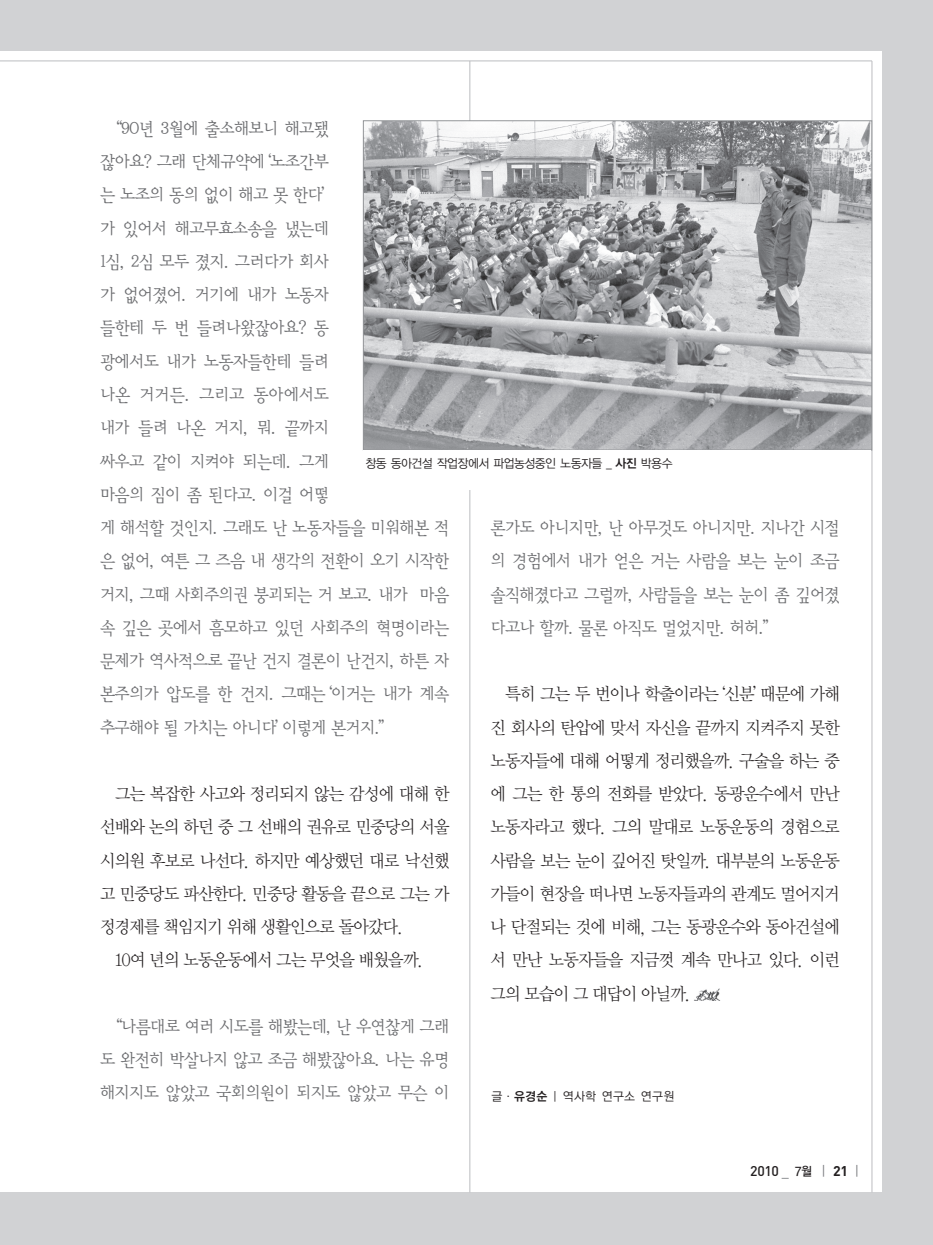
<style>
.page{position:relative;width:933px;height:1245px;background:#fff}
.page>*{position:absolute;margin:0;border:0;box-sizing:border-box;transform-origin:0 0}
.t1{font:17.5px/33.2px "Y Mj O23";letter-spacing:-.125em;color:#6c6d70;scale:.95 1}
.t2{font:17.5px/33.2px "Y Mj O12";letter-spacing:-.115em;color:#231f20;text-align:justify;scale:.95 1}
.t3{font:500 14px "DIN";color:#231f20}
.t4{font:12.25px "YGO12";letter-spacing:-.11em;color:#231f20;scale:.95 1}
.t5{font:12.25px "YGO12";letter-spacing:-.035em;color:#231f20;scale:.95 1}
.s1{font-family:"YGO14"}
.s2{font-family:"YGO12";font-weight:400;color:#808285}
.s3{font-family:"YGO13";font-weight:400;font-size:12.25px}
.s4{font-weight:700}
</style>
<div class="page">
<div style="left:881px;top:0;width:51px;height:1245px;background:#d1d2d4"></div>
<div style="left:0;top:0;width:932px;height:51px;background:#d1d2d4"></div>
<div style="left:0;top:1192px;width:932px;height:53px;background:#d1d2d4"></div>
<img style="left:694px;top:988px;width:27px;height:13px">
<hr style="left:0;top:61px;width:871px;height:1px;background:#bcbdc0">
<hr style="left:469px;top:61px;width:1px;height:1131px;background:#bcbdc0">
<hr style="left:871px;top:61px;width:1px;height:1131px;background:#bcbdc0">
<img style="left:365px;top:122px;width:505px;height:326px">
<div style="left:363px;top:450px;width:507px;height:40px;background:#fff"></div>
<p class="t1" style="left:99px;top:112px;width:370px;text-indent:7px">“90년 3월에 출소해보니 해고됐<br>잖아요? 그래 단체규약에‘노조간부<br>는 노조의 동의 없이 해고 못 한다’<br>가 있어서 해고무효소송을 냈는데<br>1심, 2심 모두 졌지. 그러다가 회사<br>가 없어졌어. 거기에 내가 노동자<br>들한테 두 번 들려나왔잖아요? 동<br>광에서도 내가 노동자들한테 들려<br>나온 거거든. 그리고 동아에서도<br>내가 들려 나온 거지, 뭐. 끝까지<br>싸우고 같이 지켜야 되는데. 그게<br>마음의 짐이 좀 된다고. 이걸 어떻<br>게 해석할 것인지. 그래도 난 노동자들을 미워해본 적 은 없어, 여튼 그 즈음 내 생각의 전환이 오기 시작한 거지, 그때 사회주의권 붕괴되는 거 보고. 내가 마음 속 깊은 곳에서 흠모하고 있던 사회주의 혁명이라는 문제가 역사적으로 끝난 건지 결론이 난건지, 하튼 자 본주의가 압도를 한 건지. 그때는‘이거는 내가 계속 추구해야 될 가치는 아니다’이렇게 본거지.”</p>
<p class="t4" style="left:365px;top:457px;width:325px">창동 동아건설 작업장에서 파업농성중인 노동자들 _ <span class="s1">사진</span> 박용수</p>
<p class="t1" style="left:490px;top:511px;width:370px;text-align:justify">론가도 아니지만, 난 아무것도 아니지만. 지나간 시절 의 경험에서 내가 얻은 거는 사람을 보는 눈이 조금 솔직해졌다고 그럴까, 사람들을 보는 눈이 좀 깊어졌 다고나 할까. 물론 아직도 멀었지만. 허허.”</p>
<p class="t2" style="left:490px;top:677px;width:370px;text-indent:15px">특히 그는 두 번이나 학출이라는‘신분’때문에 가해 진 회사의 탄압에 맞서 자신을 끝까지 지켜주지 못한 노동자들에 대해 어떻게 정리했을까. 구술을 하는 중 에 그는 한 통의 전화를 받았다. 동광운수에서 만난 노동자라고 했다. 그의 말대로 노동운동의 경험으로 사람을 보는 눈이 깊어진 탓일까. 대부분의 노동운동 가들이 현장을 떠나면 노동자들과의 관계도 멀어지거 나 단절되는 것에 비해, 그는 동광운수와 동아건설에 서 만난 노동자들을 지금껏 계속 만나고 있다. 이런 그의 모습이 그 대답이 아닐까.</p>
<p class="t2" style="left:114px;top:777px;width:355px">그는 복잡한 사고와 정리되지 않는 감성에 대해 한</p>
<p class="t2" style="left:99px;top:810px;width:370px">선배와 논의 하던 중 그 선배의 권유로 민중당의 서울</p>
<p class="t2" style="left:99px;top:843px;width:370px">시의원 후보로 나선다. 하지만 예상했던 대로 낙선했</p>
<p class="t2" style="left:99px;top:877px;width:370px">고 민중당도 파산한다. 민중당 활동을 끝으로 그는 가</p>
<p class="t2" style="left:99px;top:910px;width:321px">정경제를 책임지기 위해 생활인으로 돌아갔다.</p>
<p class="t2" style="left:114px;top:943px;width:327px">10여 년의 노동운동에서 그는 무엇을 배웠을까.</p>
<p class="t1" style="left:99px;top:1010px;width:370px;text-align:center">“나름대로 여러 시도를 해봤는데, 난 우연찮게 그래 도 완전히 박살나지 않고 조금 해봤잖아요. 나는 유명 해지지도 않았고 국회의원이 되지도 않았고 무슨 이</p>
<p class="t5" style="left:491px;top:1090px;width:194px">글·<span class="s1">유경순</span> | 역사학 연구소 연구원</p>
<p class="t3" style="left:750px;top:1166px;width:119px">2010 <span class="s2">_</span> <span class="s3">7월</span> <span class="s2">〡</span><span class="s4">21</span> <span class="s2">〡</span></p>
</div>
